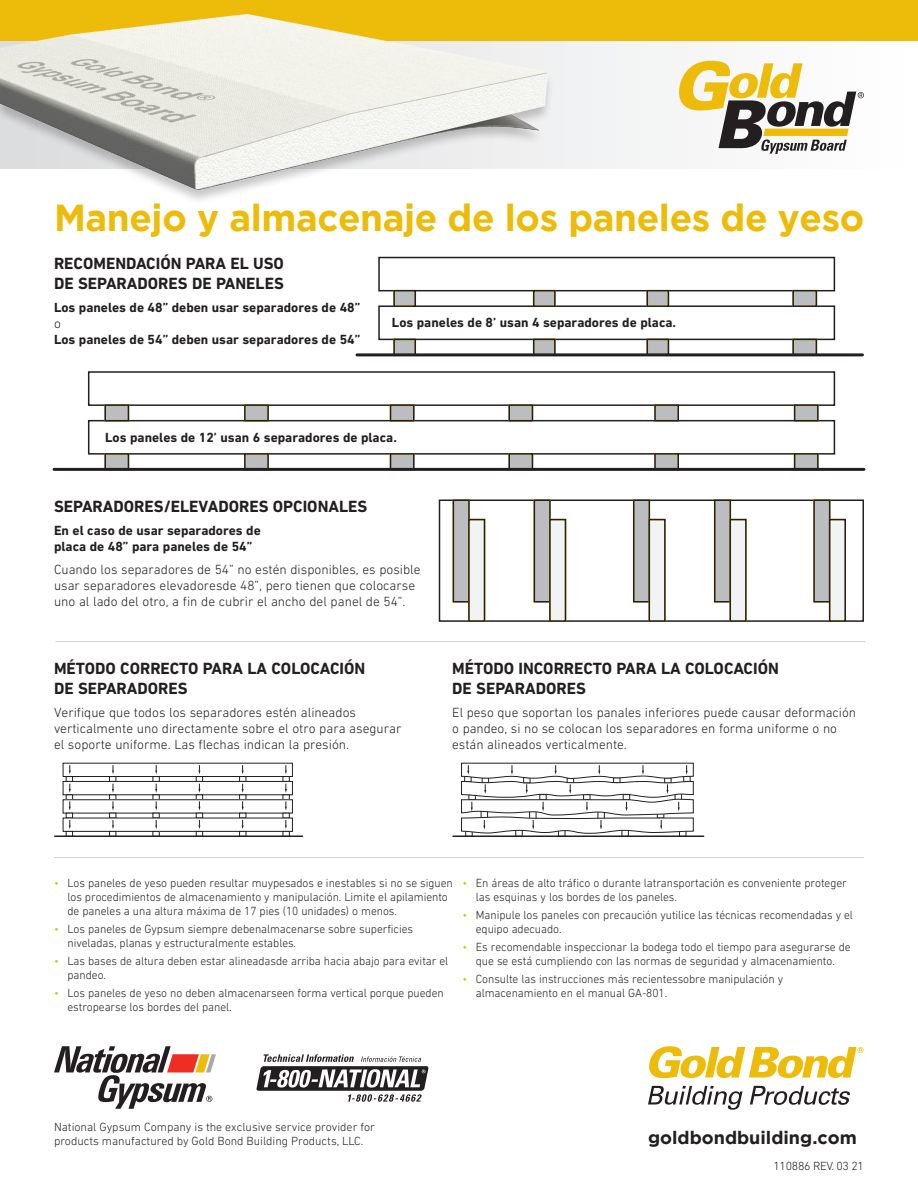
<style>
.page{position:relative;width:918px;height:1188px;background:#fff}
.page>*{position:absolute;margin:0;border:0;box-sizing:border-box;transform-origin:0 0}
.t1{font:700 37.5px "Gotham";letter-spacing:-.01em;color:#edbc0a}
.Body_Copy{font:700 18px "Gotham";color:#231f20}
.t2{font:700 16.5px/19.8px "DIN Next LT Pro";color:#231f20}
._05_Bullet_Points{font:300 13.5px/16.2px "DIN Next LT Pro";color:#231f20}
._05_Bullet_Points-2{font:700 13.5px/16.2px "DIN Next LT Pro";color:#231f20}
.Body_Copy-2{font:300 12px/14.4px "DIN Next LT Pro";letter-spacing:-.005em;color:#231f20}
.s1{color:#edbc0a}
</style>
<div class="page">
<div style="left:0;top:40px;width:918px;height:129px;background:#f5f5f6"></div>
<div style="left:0;top:0;width:918px;height:40px;background:#edbc0a"></div>
<img style="left:0;top:14px;width:556px;height:186px">
<svg style="left:679px;top:61px;width:185px;height:93px"></svg>
<svg style="left:649px;top:1046px;width:214px;height:32px"></svg>
<svg style="left:648px;top:1086px;width:95px;height:24px"></svg>
<svg style="left:750px;top:1086px;width:100px;height:19px"></svg>
<svg style="left:54px;top:1046px;width:162px;height:63px"></svg>
<svg style="left:378px;top:256px;width:458px;height:97px"></svg>
<div style="left:393px;top:290px;width:23px;height:17px;background:#bcbdc0"></div>
<div style="left:393px;top:290px;width:23px;height:17px;border:2px solid #231f20"></div>
<div style="left:533px;top:290px;width:23px;height:17px;background:#bcbdc0"></div>
<div style="left:533px;top:290px;width:23px;height:17px;border:2px solid #231f20"></div>
<div style="left:647px;top:290px;width:22px;height:17px;background:#bcbdc0"></div>
<div style="left:647px;top:290px;width:22px;height:17px;border:2px solid #231f20"></div>
<div style="left:792px;top:290px;width:25px;height:17px;background:#bcbdc0"></div>
<div style="left:792px;top:290px;width:25px;height:17px;border:2px solid #231f20"></div>
<hr style="left:357px;top:353px;width:505px;height:3px;background:#231f20">
<svg style="left:87px;top:371px;width:749px;height:97px"></svg>
<div style="left:104px;top:404px;width:25px;height:17px;background:#bcbdc0"></div>
<div style="left:104px;top:404px;width:25px;height:17px;border:2px solid #231f20"></div>
<div style="left:244px;top:404px;width:25px;height:17px;background:#bcbdc0"></div>
<div style="left:244px;top:404px;width:25px;height:17px;border:2px solid #231f20"></div>
<div style="left:390px;top:404px;width:25px;height:17px;background:#bcbdc0"></div>
<div style="left:390px;top:404px;width:25px;height:17px;border:2px solid #231f20"></div>
<div style="left:508px;top:404px;width:25px;height:17px;background:#bcbdc0"></div>
<div style="left:508px;top:404px;width:25px;height:17px;border:2px solid #231f20"></div>
<div style="left:654px;top:404px;width:25px;height:17px;background:#bcbdc0"></div>
<div style="left:654px;top:404px;width:25px;height:17px;border:2px solid #231f20"></div>
<div style="left:794px;top:404px;width:25px;height:17px;background:#bcbdc0"></div>
<div style="left:794px;top:404px;width:25px;height:17px;border:2px solid #231f20"></div>
<hr style="left:54px;top:468px;width:810px;height:3px;background:#231f20">
<hr style="left:54px;top:857px;width:810px;height:1px;background:#d1d2d4">
<div style="left:439px;top:500px;width:425px;height:122px;border:2px solid #231f20"></div>
<div style="left:453px;top:500px;width:17px;height:103px;background:#bcbdc0"></div>
<div style="left:453px;top:500px;width:17px;height:103px;border:2px solid #231f20"></div>
<div style="left:468px;top:519px;width:17px;height:103px;background:#f2f3f4"></div>
<div style="left:468px;top:519px;width:17px;height:103px;border:2px solid #231f20"></div>
<div style="left:534px;top:500px;width:17px;height:103px;background:#bcbdc0"></div>
<div style="left:534px;top:500px;width:17px;height:103px;border:2px solid #231f20"></div>
<div style="left:549px;top:519px;width:17px;height:103px;background:#f2f3f4"></div>
<div style="left:549px;top:519px;width:17px;height:103px;border:2px solid #231f20"></div>
<div style="left:633px;top:500px;width:17px;height:103px;background:#bcbdc0"></div>
<div style="left:633px;top:500px;width:17px;height:103px;border:2px solid #231f20"></div>
<div style="left:649px;top:519px;width:17px;height:103px;background:#f2f3f4"></div>
<div style="left:649px;top:519px;width:17px;height:103px;border:2px solid #231f20"></div>
<div style="left:714px;top:500px;width:17px;height:103px;background:#bcbdc0"></div>
<div style="left:714px;top:500px;width:17px;height:103px;border:2px solid #231f20"></div>
<div style="left:730px;top:519px;width:17px;height:103px;background:#f2f3f4"></div>
<div style="left:730px;top:519px;width:17px;height:103px;border:2px solid #231f20"></div>
<div style="left:813px;top:500px;width:17px;height:103px;background:#bcbdc0"></div>
<div style="left:813px;top:500px;width:17px;height:103px;border:2px solid #231f20"></div>
<div style="left:829px;top:519px;width:17px;height:103px;background:#f2f3f4"></div>
<div style="left:829px;top:519px;width:17px;height:103px;border:2px solid #231f20"></div>
<hr style="left:56px;top:641px;width:810px;height:1px;background:#d1d2d4">
<hr style="left:453px;top:836px;width:251px;height:1px;background:#231f20">
<svg style="left:461px;top:762px;width:233px;height:74px"></svg>
<div style="left:63px;top:763px;width:230px;height:14px;border:1px solid #231f20"></div>
<div style="left:152px;top:776px;width:8px;height:6px;border:1px solid #231f20"></div>
<div style="left:63px;top:781px;width:230px;height:14px;border:1px solid #231f20"></div>
<div style="left:152px;top:794px;width:8px;height:6px;border:1px solid #231f20"></div>
<div style="left:63px;top:799px;width:230px;height:15px;border:1px solid #231f20"></div>
<div style="left:152px;top:813px;width:8px;height:5px;border:1px solid #231f20"></div>
<div style="left:63px;top:818px;width:230px;height:14px;border:1px solid #231f20"></div>
<div style="left:152px;top:831px;width:8px;height:6px;border:1px solid #231f20"></div>
<hr style="left:55px;top:836px;width:248px;height:1px;background:#231f20">
<svg style="left:66px;top:765px;width:7px;height:71px"></svg>
<svg style="left:109px;top:765px;width:7px;height:71px"></svg>
<svg style="left:153px;top:765px;width:6px;height:71px"></svg>
<svg style="left:196px;top:765px;width:7px;height:71px"></svg>
<svg style="left:239px;top:765px;width:7px;height:71px"></svg>
<svg style="left:283px;top:765px;width:7px;height:71px"></svg>
<svg style="left:256px;top:1054px;width:172px;height:48px"></svg>
<p class="t1" style="left:54px;top:196px;width:812px">Manejo y almacenaje de los paneles de yeso</p>
<p class="t2" style="left:54px;top:253px;width:232px">RECOMENDACIÓN PARA EL USO<br>DE SEPARADORES DE PANELES</p>
<p class="_05_Bullet_Points-2" style="left:54px;top:299px;width:308px">Los paneles de 48” deben usar separadores de 48”</p>
<p class="_05_Bullet_Points" style="left:54px;top:315px;width:8px">o</p>
<p class="_05_Bullet_Points-2" style="left:54px;top:331px;width:308px">Los paneles de 54” deben usar separadores de 54”</p>
<p class="_05_Bullet_Points-2" style="left:392px;top:315px;width:286px">Los paneles de 8’ usan 4 separadores de placa.</p>
<p class="_05_Bullet_Points-2" style="left:105px;top:429px;width:293px">Los paneles de 12’ usan 6 separadores de placa.</p>
<p class="t2" style="left:54px;top:496px;width:315px">SEPARADORES/ELEVADORES OPCIONALES</p>
<p class="_05_Bullet_Points-2" style="left:54px;top:522px;width:208px">En el caso de usar separadores de placa de 48” para paneles de 54”</p>
<p class="_05_Bullet_Points" style="left:54px;top:561px;width:368px">Cuando los separadores de 54” no estén disponibles, es posible usar separadores elevadoresde 48”, pero tienen que colocarse uno al lado del otro, a fin de cubrir el ancho del panel de 54”.</p>
<p class="t2" style="left:54px;top:658px;width:313px">MÉTODO CORRECTO PARA LA COLOCACIÓN<br>DE SEPARADORES</p>
<p class="_05_Bullet_Points" style="left:54px;top:704px;width:349px">Verifique que todos los separadores estén alineados verticalmente uno directamente sobre el otro para asegurar el soporte uniforme. Las flechas indican la presión.</p>
<p class="t2" style="left:452px;top:658px;width:328px">MÉTODO INCORRECTO PARA LA COLOCACIÓN<br>DE SEPARADORES</p>
<p class="_05_Bullet_Points" style="left:452px;top:704px;width:405px">El peso que soportan los panales inferiores puede causar deformación o pandeo, si no se colocan los separadores en forma uniforme o no están alineados verticalmente.</p>
<p class="Body_Copy-2" style="left:68px;top:875px;width:387px;text-indent:-14px"><span class="s1">•</span> Los paneles de yeso pueden resultar muypesados e inestables si no se siguen los procedimientos de almacenamiento y manipulación. Limite el apilamiento de paneles a una altura máxima de 17 pies (10 unidades) o menos.</p>
<p class="Body_Copy-2" style="left:68px;top:922px;width:347px;text-indent:-14px"><span class="s1">•</span> Los paneles de Gypsum siempre debenalmacenarse sobre superficies niveladas, planas y estructuralmente estables.</p>
<p class="Body_Copy-2" style="left:68px;top:954px;width:382px;text-indent:-14px"><span class="s1">•</span> Las bases de altura deben estar alineadasde arriba hacia abajo para evitar el pandeo.</p>
<p class="Body_Copy-2" style="left:68px;top:986px;width:378px;text-indent:-14px"><span class="s1">•</span> Los paneles de yeso no deben almacenarseen forma vertical porque pueden estropearse los bordes del panel.</p>
<p class="Body_Copy-2" style="left:476px;top:875px;width:372px;text-indent:-14px"><span class="s1">•</span> En áreas de alto tráfico o durante latransportación es conveniente proteger las esquinas y los bordes de los paneles.</p>
<p class="Body_Copy-2" style="left:476px;top:907px;width:379px;text-indent:-14px"><span class="s1">•</span> Manipule los paneles con precaución yutilice las técnicas recomendadas y el equipo adecuado.</p>
<p class="Body_Copy-2" style="left:462px;top:939px;width:390px;text-align:center"><span class="s1">•</span> Es recomendable inspeccionar la bodega todo el tiempo para asegurarse de que se está cumpliendo con las normas de seguridad y almacenamiento.</p>
<p class="Body_Copy-2" style="left:476px;top:971px;width:309px;text-indent:-14px"><span class="s1">•</span> Consulte las instrucciones más recientessobre manipulación y almacenamiento en el manual GA-801.</p>
<p class="Body_Copy-2" style="left:54px;top:1119px;width:322px">National Gypsum Company is the exclusive service provider for products manufactured by Gold Bond Building Products, LLC.</p>
<p class="Body_Copy" style="left:648px;top:1127px;width:210px">goldbondbuilding.com</p>
<p class="Body_Copy-2" style="left:773px;top:1159px;width:92px">110886 REV. 03 21</p>
</div>
